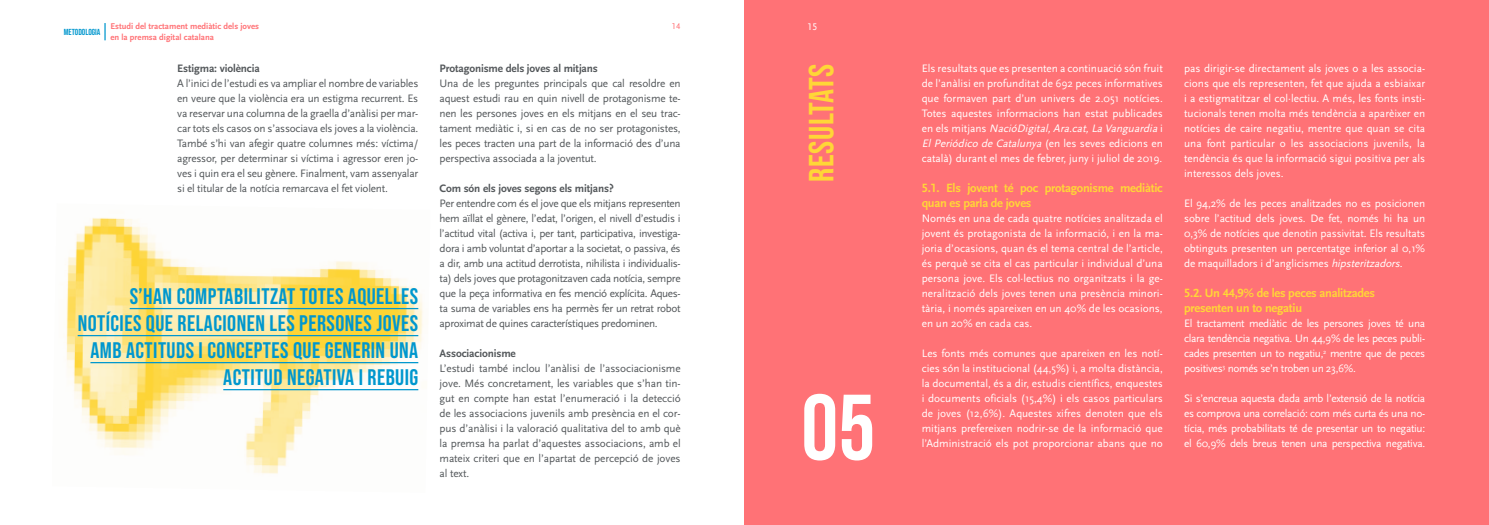
<style>
.page{position:relative;width:1489px;height:525px;background:#fff}
.page>*{position:absolute;margin:0;border:0;box-sizing:border-box;transform-origin:0 0}
.t1{font:92.62px "Bebas Neue";color:#fff}
.t2{font:35px "Bebas Neue";letter-spacing:.02em;color:#ffd637}
.t3{font:22.5px/27px "Bebas Neue";letter-spacing:.02em;color:#0097ce;text-align:right}
.t4{font:12.5px/15px "Scala Sans Bold LF";letter-spacing:-.02em;color:#ffd637}
.t5{font:11.25px/15px "Scala Sans";color:#fff;text-align:justify}
.t6{font:11.25px/15px "Scala Sans";letter-spacing:-.02em;color:#53575a;text-align:justify}
.t7{font:11.25px "Scala Sans Bold LF";letter-spacing:-.01em;color:#53575a}
.t8{font:10px "Scala Sans Regular LF";color:#fff}
.t9{font:8.75px/10.5px "Scala Sans Bold LF";color:#ff7276}
.t10{font:8.75px "Bebas Neue";color:#0097ce}
.t11{font:8.75px "Scala Sans Regular LF";color:#ff7276}
.s1{font-style:italic}
</style>
<div class="page">
<img style="left:66px;top:217px;width:357px;height:257px">
<svg style="left:104px;top:23px;width:2px;height:17px"></svg>
<div style="left:744px;top:0;width:744px;height:524px;background:#ff7276"></div>
<hr style="left:130px;top:308px;width:288px;height:1px;background:#0097ce">
<hr style="left:78px;top:335px;width:340px;height:1px;background:#0097ce">
<hr style="left:90px;top:362px;width:328px;height:1px;background:#0097ce">
<hr style="left:223px;top:389px;width:195px;height:1px;background:#0097ce">
<p class="t10" style="left:64px;top:27px;width:38px">METODOLOGIA</p>
<p class="t9" style="left:110px;top:22px;width:150px">Estudi del tractament mediàtic dels joves en la premsa digital catalana</p>
<p class="t11" style="left:672px;top:22px;width:10px">14</p>
<p class="t8" style="left:807px;top:21px;width:11px">15</p>
<p class="t7" style="left:177px;top:62px;width:84px">Estigma: violència</p>
<p class="t6" style="left:177px;top:76px;width:242px">A l’inici de l’estudi es va ampliar el nombre de variables en veure que la violència era un estigma recurrent. Es va reservar una columna de la graella d’anàlisi per mar&shy;car tots els casos on s’associava els joves a la violència.<br>També s’hi van afegir quatre columnes més: víctima/ agressor, per determinar si víctima i agressor eren jo&shy;ves i quin era el seu gènere. Finalment, vam assenyalar si el titular de la notícia remarcava el fet violent.</p>
<h3 class="t3" style="left:78px;top:282px;width:342px">S’HAN COMPTABILITZAT TOTES AQUELLES NOTÍCIES QUE RELACIONEN LES PERSONES JOVES AMB ACTITUDS I CONCEPTES QUE GENERIN UNA ACTITUD NEGATIVA I REBUIG</h3>
<p class="t7" style="left:439px;top:62px;width:160px">Protagonisme dels joves al mitjans</p>
<p class="t6" style="left:439px;top:76px;width:242px">Una de les preguntes principals que cal resoldre en aquest estudi rau en quin nivell de protagonisme te&shy;nen les persones joves en els mitjans en el seu trac&shy;tament mediàtic i, si en cas de no ser protagonistes, les peces tracten una part de la informació des d’una perspectiva associada a la joventut.</p>
<p class="t7" style="left:439px;top:182px;width:176px">Com són els joves segons els mitjans?</p>
<p class="t6" style="left:439px;top:196px;width:242px">Per entendre com és el jove que els mitjans representen hem aïllat el gènere, l’edat, l’origen, el nivell d’estudis i l’actitud vital (activa i, per tant, participativa, investiga&shy;dora i amb voluntat d’aportar a la societat, o passiva, és a dir, amb una actitud derrotista, nihilista i individualis&shy;ta) dels joves que protagonitzaven cada notícia, sempre que la peça informativa en fes menció explícita. Aques&shy;ta suma de variables ens ha permès fer un retrat robot aproximat de quines característiques predominen.</p>
<p class="t7" style="left:439px;top:347px;width:78px">Associacionisme</p>
<p class="t6" style="left:439px;top:361px;width:242px">L’estudi també inclou l’anàlisi de l’associacionisme jove. Més concretament, les variables que s’han tin&shy;gut en compte han estat l’enumeració i la detecció de les associacions juvenils amb presència en el cor&shy;pus d’anàlisi i la valoració qualitativa del to amb què la premsa ha parlat d’aquestes associacions, amb el mateix criteri que en l’apartat de percepció de joves al text.</p>
<h2 class="t2" style="left:801px;top:182px;width:120px;rotate:-90deg">RESULTATS</h2>
<h1 class="t1" style="left:801px;top:375px;width:76px">05</h1>
<p class="t5" style="left:921px;top:61px;width:242px">Els resultats que es presenten a continuació són fruit de l’anàlisi en profunditat de 692 peces informatives que formaven part d’un univers de 2.051 notícies.<br>Totes aquestes informacions han estat publicades e n e l s m i tj a n s <span class="s1">NacióDigital,Ara.cat,La Vanguardia</span> i <span class="s1">El Periódico de Catalunya</span> (en les seves edicions en català) durant el mes de febrer, juny i juliol de 2019.</p>
<p class="t4" style="left:921px;top:181px;width:242px">5.1. Els jovent té poc protagonisme mediàtic quan es parla de joves</p>
<p class="t5" style="left:921px;top:211px;width:242px">Només en una de cada quatre notícies analitzada el jovent és protagonista de la informació, i en la ma&shy;joria d’ocasions, quan és el tema central de l’article, és perquè se cita el cas particular i individual d’una persona jove. Els col·lectius no organitzats i la ge&shy;neralització dels joves tenen una presència minori&shy;tària, i només apareixen en un 40% de les ocasions, en un 20% en cada cas.</p>
<p class="t5" style="left:921px;top:346px;width:242px">Les fonts més comunes que apareixen en les notí&shy;cies són la institucional (44,5%) i, a molta distància, la documental, és a dir, estudis científics, enquestes i documents oficials (15,4%) i els casos particulars de joves (12,6%). Aquestes xifres denoten que els mitjans prefereixen nodrir-se de la informació que l’Administració els pot proporcionar abans que no</p>
<p class="t5" style="left:1183px;top:61px;width:242px">pas dirigir-se directament als joves o a les associa&shy;cions que els representen, fet que ajuda a esbiaixar i a estigmatitzar el col·lectiu. A més, les fonts insti&shy;tucionals tenen molta més tendència a aparèixer en notícies de caire negatiu, mentre que quan se cita una font particular o les associacions juvenils, la tendència és que la informació sigui positiva per als interessos dels joves.</p>
<p class="t5" style="left:1183px;top:196px;width:242px">El 94,2% de les peces analitzades no es posicionen sobre l’actitud dels joves. De fet, només hi ha un 0,3% de notícies que denotin passivitat. Els resultats obtinguts presenten un percentatge inferior al 0,1% de maquilladors i d’anglicismes <span class="s1">hipsteritzadors</span>.</p>
<p class="t4" style="left:1183px;top:286px;width:192px">5.2. Un 44,9% de les peces analitzades presenten un to negatiu</p>
<p class="t5" style="left:1183px;top:316px;width:242px">El tractament mediàtic de les persones joves té una clara tendència negativa. Un 44,9% de les peces publi&shy;cades presenten un to negatiu,<sup>2</sup> mentre que de peces positives<sup>3</sup> només se’n troben un 23,6%.</p>
<p class="t5" style="left:1183px;top:391px;width:242px">Si s’encreua aquesta dada amb l’extensió de la notícia es comprova una correlació: com més curta és una no&shy;tícia, més probabilitats té de presentar un to negatiu: el 60,9% dels breus tenen una perspectiva negativa.</p>
</div>
